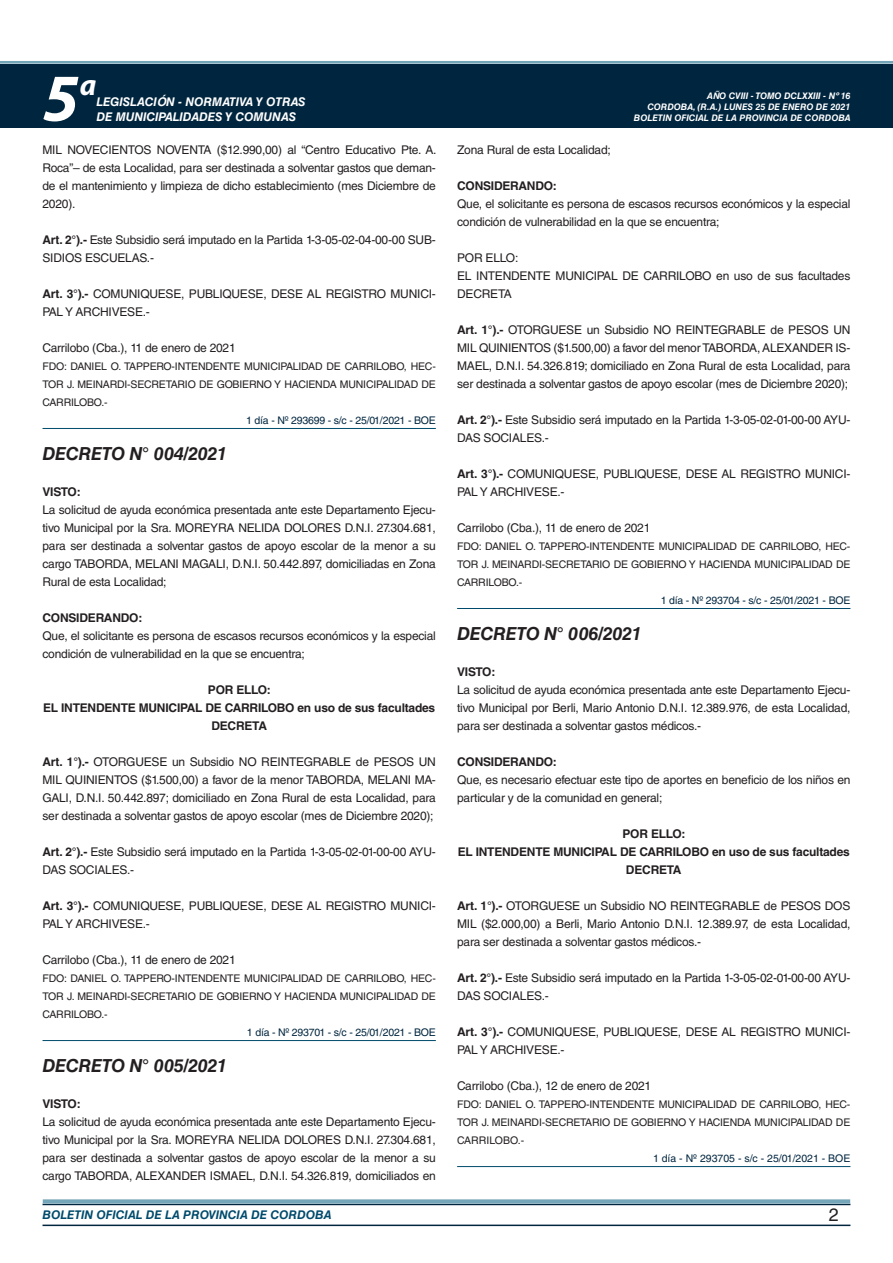
<style>
.page{position:relative;width:893px;height:1263px;background:#fff}
.page>*{position:absolute;margin:0;border:0;box-sizing:border-box;transform-origin:0 0}
.t1{font:italic 700 67.5px "Myriad Pro";color:#fff}
.t2{font:italic 700 30px "Myriad Pro";color:#fff}
.t3{font:italic 700 18px "Helvetica LT Std";letter-spacing:-.02em;color:#231f20}
.t4{font:18px "Helvetica LT Std";color:#231f20}
.t5{font:12px/18px "Helvetica LT Std";letter-spacing:-.02em;color:#231f20}
.t6{font:700 12px/18px "Helvetica LT Std";letter-spacing:-.02em;color:#231f20;text-align:center}
.t7{font:italic 700 12px "Helvetica LT Std";color:#fff}
.t8{font:italic 700 12px "Helvetica LT Std";color:#004b6c}
.t9{font:10.5px "Helvetica LT Std";letter-spacing:-.02em;color:#231f20}
.t10{font:10.5px "Helvetica LT Std";letter-spacing:-.02em;color:#00263f}
.t11{font:10.5px "Helvetica LT Std";color:#00263f}
.t12{font:italic 700 9px/10.8px "Helvetica LT Std";color:#fff;text-align:right}
.s1{font-weight:700}
</style>
<div class="page">
<div style="left:0;top:61px;width:893px;height:6px;background:#fff;opacity:.75"></div>
<div style="left:0;top:64px;width:893px;height:64px;background:#00263f"></div>
<hr style="left:43px;top:1224px;width:807px;height:2px;background:#00263f">
<div style="left:42px;top:1198px;width:809px;height:8px;background:#fff;opacity:.75"></div>
<hr style="left:43px;top:428px;width:393px;height:1px;background:#004b6c">
<hr style="left:43px;top:1040px;width:393px;height:1px;background:#004b6c">
<hr style="left:457px;top:608px;width:393px;height:1px;background:#004b6c">
<hr style="left:457px;top:1166px;width:393px;height:1px;background:#004b6c">
<h1 class="t1" style="left:43px;top:54px;width:38px">5</h1>
<h2 class="t2" style="left:80px;top:66px;width:18px">a</h2>
<p class="t7" style="left:96px;top:95px;width:211px">LEGISLACIÓN - NORMATIVA Y OTRAS</p>
<p class="t7" style="left:96px;top:109px;width:201px">DE MUNICIPALIDADES Y COMUNAS</p>
<p class="t5" style="left:43px;top:141px;width:396px;text-align:justify">MIL NOVECIENTOS NOVENTA ($12.990,00) al “Centro Educativo Pte. A.<br>Roca”– de esta Localidad, para ser destinada a solventar gastos que deman&shy;de el mantenimiento y limpieza de dicho establecimiento (mes Diciembre de 2020).</p>
<p class="t5" style="left:43px;top:231px;width:395px"><span class="s1">Art. 2°).-</span> Este Subsidio será imputado en la Partida 1-3-05-02-04-00-00 SUB-<br>SIDIOS ESCUELAS.-</p>
<p class="t5" style="left:43px;top:285px;width:395px"><span class="s1">Art. 3°).-</span> COMUNIQUESE, PUBLIQUESE, DESE AL REGISTRO MUNICI-<br>PAL Y ARCHIVESE.-</p>
<p class="t5" style="left:43px;top:339px;width:195px">Carrilobo (Cba.), 11 de enero de 2021</p>
<p class="t9" style="left:43px;top:360px;width:143px">FDO: DANIEL O. TAPPERO-Intendente</p>
<p class="t9" style="left:244px;top:360px;width:16px">Municipalidad</p>
<p class="t9" style="left:327px;top:360px;width:33px">de Carrilobo</p>
<p class="t9" style="left:404px;top:360px;width:33px">, HEC-</p>
<p class="t9" style="left:43px;top:378px;width:103px">TOR J. MEINARDI-Secretario</p>
<p class="t9" style="left:199px;top:378px;width:34px">de Gobierno</p>
<p class="t9" style="left:274px;top:378px;width:25px">y Hacienda</p>
<p class="t9" style="left:340px;top:378px;width:16px">Municipalidad</p>
<p class="t9" style="left:421px;top:378px;width:8px">de</p>
<p class="t9" style="left:43px;top:396px;width:15px">Carrilobo</p>
<p class="t9" style="left:102px;top:396px;width:8px">.-</p>
<p class="t10" style="left:246px;top:414px;width:191px">1 día - Nº 293699 - s/c - 25/01/2021 - BOE</p>
<h3 class="t3" style="left:43px;top:442px;width:186px">DECRETO N° 004/2021</h3>
<p class="t6" style="left:43px;top:482px;width:40px">VISTO:</p>
<p class="t5" style="left:43px;top:501px;width:395px;text-align:justify">La solicitud de ayuda económica presentada ante este Departamento Ejecu&shy;tivo Municipal por la Sra. MOREYRA NELIDA DOLORES D.N.I. 27.304.681, para ser destinada a solventar gastos de apoyo escolar de la menor a su cargo TABORDA, MELANI MAGALI, D.N.I. 50.442.897, domiciliadas en Zona Rural de esta Localidad;</p>
<p class="t6" style="left:43px;top:608px;width:101px">CONSIDERANDO:</p>
<p class="t5" style="left:43px;top:627px;width:395px">Que, el solicitante es persona de escasos recursos económicos y la especial condición de vulnerabilidad en la que se encuentra;</p>
<p class="t6" style="left:43px;top:680px;width:394px">POR ELLO:<br>EL INTENDENTE MUNICIPAL DE CARRILOBO en uso de sus facultades<br>DECRETA</p>
<p class="t5" style="left:43px;top:753px;width:395px;text-align:justify"><span class="s1">Art. 1°).-</span> OTORGUESE un Subsidio NO REINTEGRABLE de PESOS UN MIL QUINIENTOS ($1.500,00) a favor de la menor TABORDA, MELANI MA-GALI, D.N.I. 50.442.897; domiciliado en Zona Rural de esta Localidad, para ser destinada a solventar gastos de apoyo escolar (mes de Diciembre 2020);</p>
<p class="t5" style="left:43px;top:843px;width:395px"><span class="s1">Art. 2°).-</span> Este Subsidio será imputado en la Partida 1-3-05-02-01-00-00 AYU-<br>DAS SOCIALES.-</p>
<p class="t5" style="left:43px;top:897px;width:395px"><span class="s1">Art. 3°).-</span> COMUNIQUESE, PUBLIQUESE, DESE AL REGISTRO MUNICI-<br>PAL Y ARCHIVESE.-</p>
<p class="t5" style="left:43px;top:951px;width:195px">Carrilobo (Cba.), 11 de enero de 2021</p>
<p class="t9" style="left:43px;top:972px;width:143px">FDO: DANIEL O. TAPPERO-Intendente</p>
<p class="t9" style="left:244px;top:972px;width:16px">Municipalidad</p>
<p class="t9" style="left:327px;top:972px;width:33px">de Carrilobo</p>
<p class="t9" style="left:404px;top:972px;width:33px">, HEC-</p>
<p class="t9" style="left:43px;top:990px;width:103px">TOR J. MEINARDI-Secretario</p>
<p class="t9" style="left:199px;top:990px;width:34px">de Gobierno</p>
<p class="t9" style="left:274px;top:990px;width:25px">y Hacienda</p>
<p class="t9" style="left:340px;top:990px;width:16px">Municipalidad</p>
<p class="t9" style="left:421px;top:990px;width:8px">de</p>
<p class="t9" style="left:43px;top:1008px;width:15px">Carrilobo</p>
<p class="t9" style="left:102px;top:1008px;width:8px">.-</p>
<p class="t10" style="left:247px;top:1026px;width:190px">1 día - Nº 293701 - s/c - 25/01/2021 - BOE</p>
<h3 class="t3" style="left:43px;top:1054px;width:186px">DECRETO N° 005/2021</h3>
<p class="t6" style="left:43px;top:1094px;width:40px">VISTO:</p>
<p class="t5" style="left:43px;top:1113px;width:395px;text-align:justify">La solicitud de ayuda económica presentada ante este Departamento Ejecu&shy;tivo Municipal por la Sra. MOREYRA NELIDA DOLORES D.N.I. 27.304.681, para ser destinada a solventar gastos de apoyo escolar de la menor a su cargo TABORDA, ALEXANDER ISMAEL, D.N.I. 54.326.819, domiciliados en</p>
<p class="t12" style="left:634px;top:91px;width:218px">AÑO CVIII - TOMO DCLXXIII - Nº 16<br>CORDOBA, (R.A.) LUNES 25 DE ENERO DE 2021<br>BOLETIN OFICIAL DE LA PROVINCIA DE CORDOBA</p>
<p class="t5" style="left:457px;top:141px;width:155px">Zona Rural de esta Localidad;</p>
<p class="t6" style="left:457px;top:176px;width:101px">CONSIDERANDO:</p>
<p class="t5" style="left:457px;top:195px;width:395px">Que, el solicitante es persona de escasos recursos económicos y la especial condición de vulnerabilidad en la que se encuentra;</p>
<p class="t5" style="left:457px;top:249px;width:395px">POR ELLO:<br>EL INTENDENTE MUNICIPAL DE CARRILOBO en uso de sus facultades<br>DECRETA</p>
<p class="t5" style="left:457px;top:321px;width:395px;text-align:justify"><span class="s1">Art. 1°).-</span> OTORGUESE un Subsidio NO REINTEGRABLE de PESOS UN MIL QUINIENTOS ($1.500,00) a favor del menor TABORDA, ALEXANDER IS-MAEL, D.N.I. 54.326.819; domiciliado en Zona Rural de esta Localidad, para ser destinada a solventar gastos de apoyo escolar (mes de Diciembre 2020);</p>
<p class="t5" style="left:457px;top:411px;width:395px"><span class="s1">Art. 2°).-</span> Este Subsidio será imputado en la Partida 1-3-05-02-01-00-00 AYU-<br>DAS SOCIALES.-</p>
<p class="t5" style="left:457px;top:465px;width:395px"><span class="s1">Art. 3°).-</span> COMUNIQUESE, PUBLIQUESE, DESE AL REGISTRO MUNICI-<br>PAL Y ARCHIVESE.-</p>
<p class="t5" style="left:457px;top:519px;width:195px">Carrilobo (Cba.), 11 de enero de 2021</p>
<p class="t9" style="left:457px;top:540px;width:143px">FDO: DANIEL O. TAPPERO-Intendente</p>
<p class="t9" style="left:659px;top:540px;width:16px">Municipalidad</p>
<p class="t9" style="left:741px;top:540px;width:33px">de Carrilobo</p>
<p class="t9" style="left:818px;top:540px;width:33px">, HEC-</p>
<p class="t9" style="left:457px;top:558px;width:103px">TOR J. MEINARDI-Secretario</p>
<p class="t9" style="left:614px;top:558px;width:34px">de Gobierno</p>
<p class="t9" style="left:689px;top:558px;width:25px">y Hacienda</p>
<p class="t9" style="left:754px;top:558px;width:16px">Municipalidad</p>
<p class="t9" style="left:836px;top:558px;width:8px">de</p>
<p class="t9" style="left:457px;top:576px;width:15px">Carrilobo</p>
<p class="t9" style="left:516px;top:576px;width:8px">.-</p>
<p class="t10" style="left:661px;top:594px;width:191px">1 día - Nº 293704 - s/c - 25/01/2021 - BOE</p>
<h3 class="t3" style="left:457px;top:622px;width:186px">DECRETO N° 006/2021</h3>
<p class="t6" style="left:457px;top:662px;width:40px">VISTO:</p>
<p class="t5" style="left:457px;top:681px;width:395px;text-align:justify">La solicitud de ayuda económica presentada ante este Departamento Ejecu&shy;tivo Municipal por Berli, Mario Antonio D.N.I. 12.389.976, de esta Localidad, para ser destinada a solventar gastos médicos.-</p>
<p class="t6" style="left:457px;top:752px;width:101px">CONSIDERANDO:</p>
<p class="t5" style="left:457px;top:771px;width:395px">Que, es necesario efectuar este tipo de aportes en beneficio de los niños en particular y de la comunidad en general;</p>
<p class="t6" style="left:458px;top:824px;width:394px">POR ELLO:<br>EL INTENDENTE MUNICIPAL DE CARRILOBO en uso de sus facultades<br>DECRETA</p>
<p class="t5" style="left:457px;top:897px;width:395px;text-align:justify"><span class="s1">Art. 1°).-</span> OTORGUESE un Subsidio NO REINTEGRABLE de PESOS DOS MIL ($2.000,00) a Berli, Mario Antonio D.N.I. 12.389.97, de esta Localidad, para ser destinada a solventar gastos médicos.-</p>
<p class="t5" style="left:457px;top:969px;width:395px"><span class="s1">Art. 2°).-</span> Este Subsidio será imputado en la Partida 1-3-05-02-01-00-00 AYU-<br>DAS SOCIALES.-</p>
<p class="t5" style="left:457px;top:1023px;width:395px"><span class="s1">Art. 3°).-</span> COMUNIQUESE, PUBLIQUESE, DESE AL REGISTRO MUNICI-<br>PAL Y ARCHIVESE.-</p>
<p class="t5" style="left:457px;top:1077px;width:196px">Carrilobo (Cba.), 12 de enero de 2021</p>
<p class="t9" style="left:457px;top:1098px;width:143px">FDO: DANIEL O. TAPPERO-Intendente</p>
<p class="t9" style="left:659px;top:1098px;width:16px">Municipalidad</p>
<p class="t9" style="left:741px;top:1098px;width:33px">de Carrilobo</p>
<p class="t9" style="left:818px;top:1098px;width:33px">, HEC-</p>
<p class="t9" style="left:457px;top:1116px;width:103px">TOR J. MEINARDI-Secretario</p>
<p class="t9" style="left:614px;top:1116px;width:34px">de Gobierno</p>
<p class="t9" style="left:689px;top:1116px;width:25px">y Hacienda</p>
<p class="t9" style="left:754px;top:1116px;width:16px">Municipalidad</p>
<p class="t9" style="left:836px;top:1116px;width:8px">de</p>
<p class="t9" style="left:457px;top:1134px;width:15px">Carrilobo</p>
<p class="t9" style="left:518px;top:1134px;width:8px">.-</p>
<p class="t11" style="left:653px;top:1152px;width:199px">1 día - Nº 293705 - s/c - 25/01/2021 - BOE</p>
<p class="t8" style="left:43px;top:1208px;width:290px">BOLETIN OFICIAL DE LA PROVINCIA DE CORDOBA</p>
<h3 class="t4" style="left:829px;top:1204px;width:12px">2</h3>
</div>
